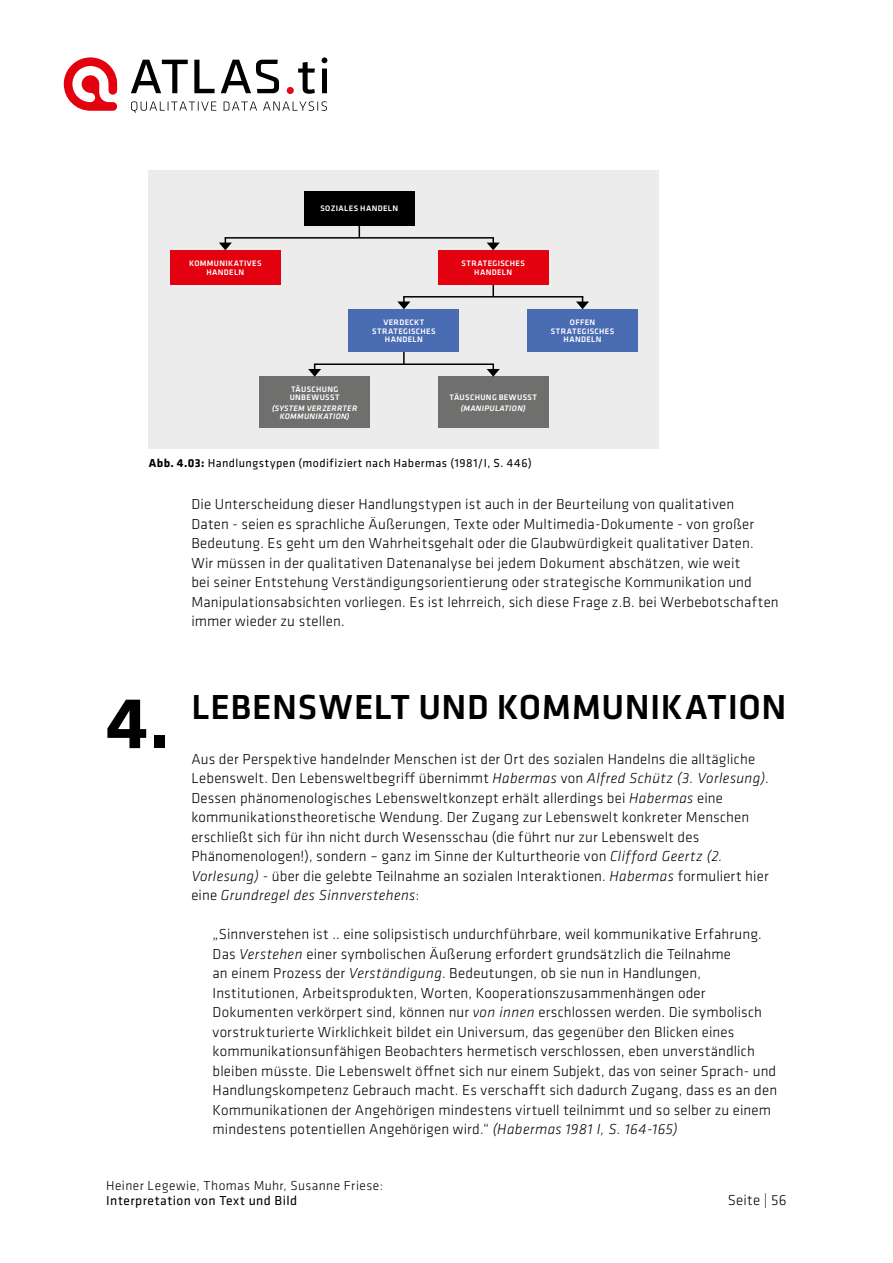
<style>
.page{position:relative;width:893px;height:1263px;background:#fff}
.page>*{position:absolute;margin:0;border:0;box-sizing:border-box;transform-origin:0 0}
.t1{font:700 75px "Klavika";color:#000}
.t2{font:500 36px "Klavika";letter-spacing:.015em;color:#000}
.t3{font:300 15px/19.5px "Klavika";letter-spacing:.01em;color:#000}
.t4{font:300 13.5px "Klavika";letter-spacing:.03em;color:#000}
.t5{font:13.5px "Klavika";letter-spacing:.035em;color:#000}
.t6{font:12px "Klavika";letter-spacing:.04em;color:#000}
.t7{font:500 8.25px/8.2px "Klavika";letter-spacing:.045em;color:#fff;text-align:center}
.t8{font:italic 500 8.25px/8.2px "Klavika";letter-spacing:.035em;color:#fff;text-align:center}
.s1{font-weight:700}
.s2{font-style:italic}
</style>
<div class="page">
<svg style="left:64px;top:57px;width:53px;height:54px"></svg>
<svg style="left:131px;top:57px;width:196px;height:56px"></svg>
<div style="left:149px;top:170px;width:510px;height:279px;background:#ececed"></div>
<hr style="left:225px;top:237px;width:268px;height:2px;background:#000">
<hr style="left:404px;top:296px;width:179px;height:2px;background:#000">
<hr style="left:315px;top:363px;width:178px;height:2px;background:#000">
<svg style="left:492px;top:284px;width:2px;height:12px"></svg>
<svg style="left:403px;top:352px;width:2px;height:12px"></svg>
<svg style="left:359px;top:225px;width:1px;height:12px"></svg>
<div style="left:304px;top:191px;width:111px;height:34px;background:#000"></div>
<div style="left:438px;top:250px;width:111px;height:34px;background:#e3000f"></div>
<div style="left:170px;top:250px;width:111px;height:34px;background:#e3000f"></div>
<div style="left:259px;top:377px;width:111px;height:51px;background:#6f6f6e"></div>
<div style="left:438px;top:377px;width:111px;height:51px;background:#6f6f6e"></div>
<div style="left:349px;top:309px;width:110px;height:43px;background:#4a6cb3"></div>
<div style="left:527px;top:309px;width:111px;height:43px;background:#4a6cb3"></div>
<svg style="left:219px;top:238px;width:13px;height:12px"></svg>
<svg style="left:487px;top:238px;width:13px;height:12px"></svg>
<svg style="left:397px;top:297px;width:13px;height:12px"></svg>
<svg style="left:576px;top:297px;width:13px;height:12px"></svg>
<svg style="left:308px;top:364px;width:13px;height:13px"></svg>
<svg style="left:487px;top:364px;width:13px;height:13px"></svg>
<p class="t7" style="left:320px;top:204px;width:79px">SOZIALES HANDELN</p>
<p class="t7" style="left:189px;top:259px;width:74px">KOMMUNIKATIVES<br>HANDELN</p>
<p class="t7" style="left:462px;top:259px;width:65px">STRATEGISCHES<br>HANDELN</p>
<p class="t7" style="left:372px;top:318px;width:65px">VERDECKT<br>STRATEGISCHES<br>HANDELN</p>
<p class="t7" style="left:551px;top:318px;width:65px">OFFEN<br>STRATEGISCHES<br>HANDELN</p>
<p class="t7" style="left:290px;top:385px;width:51px;text-align:left">TÄUSCHUNG<br>UNBEWUSST</p>
<p class="t8" style="left:272px;top:403px;width:87px">(SYSTEM VERZERRTER<br>KOMMUNIKATION)</p>
<p class="t7" style="left:449px;top:393px;width:89px">TÄUSCHUNG BEWUSST</p>
<p class="t8" style="left:461px;top:403px;width:66px">(MANIPULATION)</p>
<p class="t6" style="left:149px;top:455px;width:385px"><span class="s1">Abb. 4.03:</span> Handlungstypen (modifiziert nach Habermas (1981/I, S. 446)</p>
<p class="t3" style="left:191px;top:494px;width:589px">Die Unterscheidung dieser Handlungstypen ist auch in der Beurteilung von qualitativen<br>Daten - seien es sprachliche Äußerungen, Texte oder Multimedia-Dokumente - von großer Bedeutung. Es geht um den Wahrheitsgehalt oder die Glaubwürdigkeit qualitativer Daten.<br>Wir müssen in der qualitativen Datenanalyse bei jedem Dokument abschätzen, wie weit<br>bei seiner Entstehung Verständigungsorientierung oder strategische Kommunikation und Manipulationsabsichten vorliegen. Es ist lehrreich, sich diese Frage z.B. bei Werbebotschaften immer wieder zu stellen.</p>
<h1 class="t1" style="left:106px;top:669px;width:65px">4.</h1>
<h2 class="t2" style="left:191px;top:683px;width:597px">LEBENSWELT UND KOMMUNIKATION</h2>
<p class="t3" style="left:191px;top:749px;width:579px">Aus der Perspektive handelnder Menschen ist der Ort des sozialen Handelns die alltägliche Lebenswelt. Den Lebensweltbegriff übernimmt <span class="s2">Habermas</span> von <span class="s2">Alfred Schütz (3. Vorlesung)</span>.<br>Dessen phänomenologisches Lebensweltkonzept erhält allerdings bei <span class="s2">Habermas</span> eine kommunikationstheoretische Wendung. Der Zugang zur Lebenswelt konkreter Menschen erschließt sich für ihn nicht durch Wesensschau (die führt nur zur Lebenswelt des Phänomenologen!), sondern – ganz im Sinne der Kulturtheorie von <span class="s2">Clifford Geertz (2.<br>Vorlesung)</span> - über die gelebte Teilnahme an sozialen Interaktionen. <span class="s2">Habermas</span> formuliert hier eine <span class="s2">Grundregel des Sinnverstehens</span>:</p>
<p class="t3" style="left:213px;top:924px;width:566px">„Sinnverstehen ist .. eine solipsistisch undurchführbare, weil kommunikative Erfahrung.<br>Das <span class="s2">Verstehen</span> einer symbolischen Äußerung erfordert grundsätzlich die Teilnahme<br>an einem Prozess der <span class="s2">Verständigung</span>. Bedeutungen, ob sie nun in Handlungen, Institutionen, Arbeitsprodukten, Worten, Kooperationszusammenhängen oder Dokumenten verkörpert sind, können nur <span class="s2">von innen</span> erschlossen werden. Die symbolisch vorstrukturierte Wirklichkeit bildet ein Universum, das gegenüber den Blicken eines kommunikationsunfähigen Beobachters hermetisch verschlossen, eben unverständlich bleiben müsste. Die Lebenswelt öffnet sich nur einem Subjekt, das von seiner Sprach- und Handlungskompetenz Gebrauch macht. Es verschafft sich dadurch Zugang, dass es an den Kommunikationen der Angehörigen mindestens virtuell teilnimmt und so selber zu einem mindestens potentiellen Angehörigen wird.“ <span class="s2">(Habermas 1981 I, S. 164-165)</span></p>
<p class="t4" style="left:106px;top:1177px;width:278px">Heiner Legewie, Thomas Muhr, Susanne Friese:</p>
<p class="t5" style="left:106px;top:1192px;width:192px">Interpretation von Text und Bild</p>
<p class="t3" style="left:728px;top:1190px;width:60px">Seite | 56</p>
</div>
